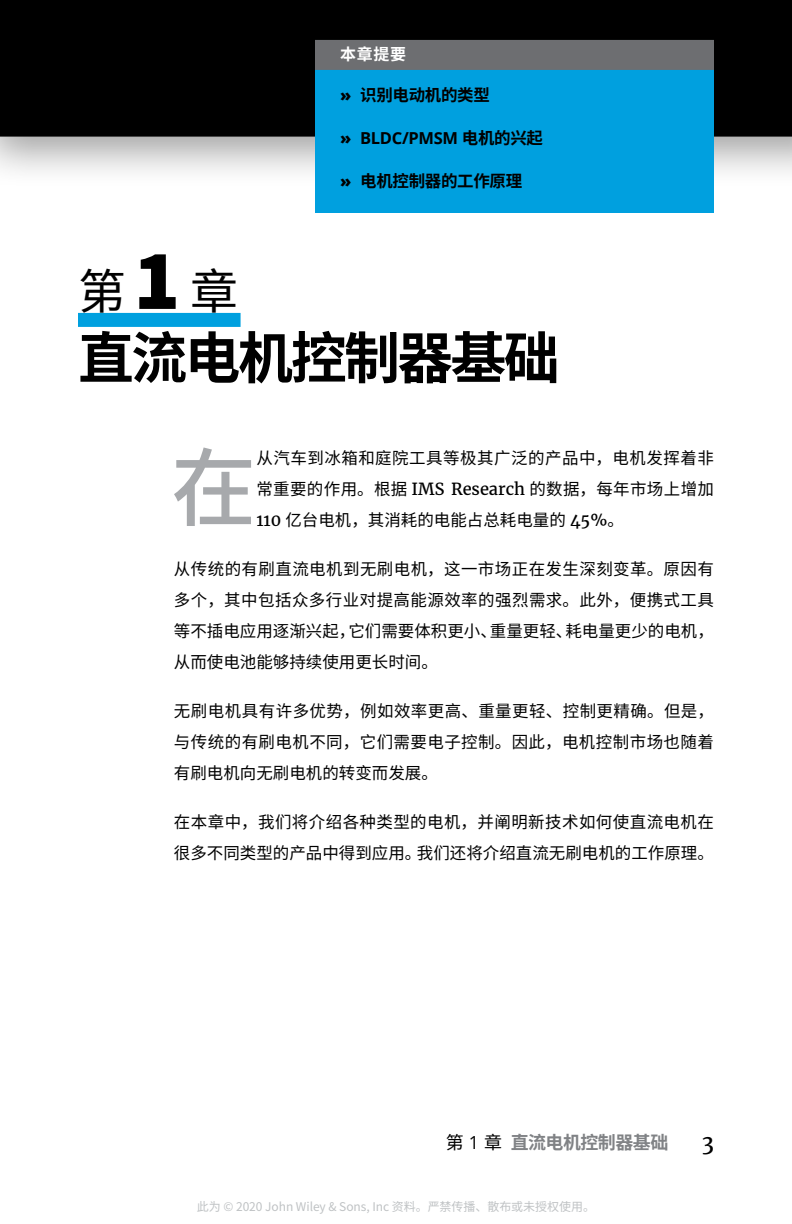
<style>
.page{position:relative;width:792px;height:1224px;background:#fff}
.page>*{position:absolute;margin:0;border:0;box-sizing:border-box;transform-origin:0 0}
.t1{font:500 85.6px "Noto Sans Hans";color:#a7a9ac}
.t2{font:700 56px "Noto Sans Hans";letter-spacing:-.05em;color:#000}
.t3{font:48px "Noto Sans Hans";color:#000}
.t4{font:22px "Merriweather";color:#000}
.t5{font:700 18px "Noto Sans Hans";letter-spacing:-.03em;color:#808285}
.t6{font:16.4px/31px "Noto Sans Hans";color:#000;text-align:justify}
.t7{font:700 16.4px "Noto Sans Hans";letter-spacing:-.02em;color:#000}
.t8{font:700 16.4px "Open Sans";letter-spacing:-.02em;color:#000}
.t9{font:700 16px "Noto Sans Hans";color:#fff}
.t10{font:12px "Noto Sans CJ Kjp";letter-spacing:-.005em;color:#bfc2c4}
.s1{font-family:"Source Sans Pro";font-weight:900;font-size:86px}
.s2{font-family:"Open Sans";font-weight:800}
.s3{font-weight:800}
.s4{font-family:"Noto Sans Hans"}
.s5{font-family:"Merriweather"}
.s6{font-weight:400;color:#000}
.s7{font-family:"Open Sans";font-weight:400;color:#000}
</style>
<div class="page">
<div style="left:0;top:0;width:792px;height:188px;background:#000;opacity:.37"></div>
<div style="left:0;top:0;width:792px;height:137px;background:#000"></div>
<div style="left:78px;top:313px;width:163px;height:14px;background:#00a0df"></div>
<div style="left:315px;top:40px;width:399px;height:173px;background:#00a0df"></div>
<div style="left:315px;top:40px;width:399px;height:30px;background:#6d6e71"></div>
<p class="t3" style="left:78px;top:264px;width:162px">第<span class="s1">1</span>章</p>
<p class="t9" style="left:340px;top:45px;width:67px">本章提要</p>
<p class="t7" style="left:340px;top:86px;width:151px"><span class="s2">»</span> 识别电动机的类型</p>
<p class="t8" style="left:340px;top:126px;width:204px"><span class="s3">»</span> BLDC/PMSM <span class="s4">电机的兴起</span></p>
<p class="t7" style="left:340px;top:172px;width:184px"><span class="s2">»</span> 电机控制器的工作原理</p>
<p class="t2" style="left:78px;top:326px;width:483px">直流电机控制器基础</p>
<p class="t1" style="left:171px;top:440px;width:87px">在</p>
<p class="t6" style="left:256px;top:443px;width:459px">从汽车到冰箱和庭院工具等极其广泛的产品中，电机发挥着非常重要的作用。根据 <span class="s5">IMS Research</span> 的数据，每年市场上增加<span class="s5">110</span> 亿台电机，其消耗的电能占总耗电量的 <span class="s5">45%</span>。</p>
<p class="t6" style="left:174px;top:554px;width:542px">从传统的有刷直流电机到无刷电机，这一市场正在发生深刻变革。原因有多个，其中包括众多行业对提高能源效率的强烈需求。此外，便携式工具等不插电应用逐渐兴起，它们需要体积更小、重量更轻、耗电量更少的电机，从而使电池能够持续使用更长时间。</p>
<p class="t6" style="left:174px;top:696px;width:542px">无刷电机具有许多优势，例如效率更高、重量更轻、控制更精确。但是，与传统的有刷电机不同，它们需要电子控制。因此，电机控制市场也随着有刷电机向无刷电机的转变而发展。</p>
<p class="t6" style="left:174px;top:807px;width:541px">在本章中，我们将介绍各种类型的电机，并阐明新技术如何使直流电机在很多不同类型的产品中得到应用。我们还将介绍直流无刷电机的工作原理。</p>
<p class="t5" style="left:446px;top:1132px;width:224px"><span class="s6">第</span> <span class="s7">1</span> <span class="s6">章</span> 直流电机控制器基础</p>
<p class="t4" style="left:702px;top:1128px;width:14px">3</p>
<p class="t10" style="left:197px;top:1200px;width:400px">此为 © 2020 John Wiley &amp; Sons, Inc 资料。严禁传播、散布或未授权使用。</p>
</div>
